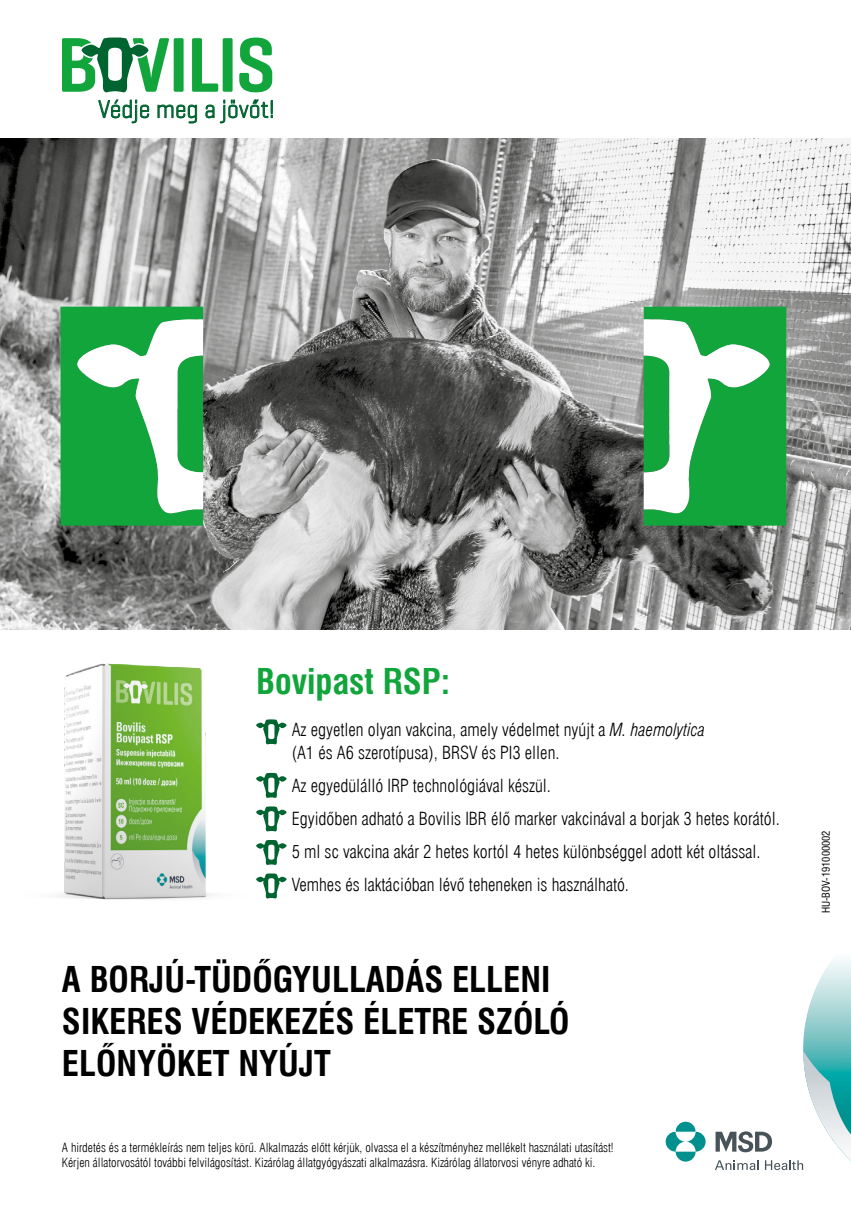
<style>
.page{position:relative;width:851px;height:1212px;background:#fff}
.page>*{position:absolute;margin:0;border:0;box-sizing:border-box;transform-origin:0 0}
.t1{font:700 34.65px/41.7px "Swis 721 Cn EU";color:#000}
.t2{font:700 34.65px "Swis 721 Cn EU";color:#11a53c}
.t3{font:300 25.2px "Geogrotesque";letter-spacing:.01em;color:#006430;scale:.91 1}
.t4{font:17.7px/33px "Swis 721 Lt Cn EU";color:#000}
.t5{font:12.3px/14.9px "Swis 721 Lt Cn EU";color:#000}
.t6{font:10.5px "Swis 721 Cn EU";color:#000}
.s1{font-style:italic}
</style>
<div class="page">
<img style="left:9px;top:629px;width:260px;height:271px">
<img style="left:0;top:138px;width:850px;height:491px">
<svg style="left:61px;top:307px;width:142px;height:219px"></svg>
<svg style="left:643px;top:307px;width:143px;height:219px"></svg>
<svg style="left:665px;top:1122px;width:40px;height:39px"></svg>
<svg style="left:715px;top:960px;width:135px;height:211px"></svg>
<div style="left:174px;top:38px;width:9px;height:54px;background:#11a53c;border-radius:2px"></div>
<svg style="left:192px;top:38px;width:26px;height:54px"></svg>
<div style="left:223px;top:38px;width:9px;height:54px;background:#11a53c;border-radius:2px"></div>
<svg style="left:239px;top:38px;width:33px;height:54px"></svg>
<svg style="left:62px;top:38px;width:107px;height:55px"></svg>
<svg style="left:256px;top:719px;width:30px;height:26px"></svg>
<svg style="left:256px;top:773px;width:30px;height:26px"></svg>
<svg style="left:256px;top:806px;width:30px;height:26px"></svg>
<svg style="left:256px;top:840px;width:30px;height:26px"></svg>
<svg style="left:256px;top:873px;width:30px;height:26px"></svg>
<h2 class="t3" style="left:98px;top:93px;width:195px">Védje meg a jövőt!</h2>
<h1 class="t2" style="left:256px;top:660px;width:195px">Bovipast RSP:</h1>
<p class="t4" style="left:291px;top:718px;width:415px;line-height:23px">Az egyetlen olyan vakcina, amely védelmet nyújt a <span class="s1">M. haemolytica </span>(A1 és A6 szerotípusa), BRSV és PI3 ellen.</p>
<p class="t4" style="left:291px;top:769px;width:490px">Az egyedülálló IRP technológiával készül.<br>Egyidőben adható a Bovilis IBR élő marker vakcinával a borjak 3 hetes korától.<br>5 ml sc vakcina akár 2 hetes kortól 4 hetes különbséggel adott két oltással.<br>Vemhes és laktációban lévő teheneken is használható.</p>
<h1 class="t1" style="left:62px;top:960px;width:509px">A BORJÚ-TÜDŐGYULLADÁS ELLENI<br>SIKERES VÉDEKEZÉS ÉLETRE SZÓLÓ<br>ELŐNYÖKET NYÚJT</h1>
<p class="t5" style="left:62px;top:1140px;width:553px">A hirdetés és a termékleírás nem teljes körű. Alkalmazás előtt kérjük, olvassa el a készítményhez mellékelt használati utasítást!<br>Kérjen állatorvosától további felvilágosítást. Kizárólag állatgyógyászati alkalmazásra. Kizárólag állatorvosi vényre adható ki.</p>
<p class="t6" style="left:818px;top:913px;width:84px;rotate:-90deg">HU-BOV-191000002</p>
</div>
